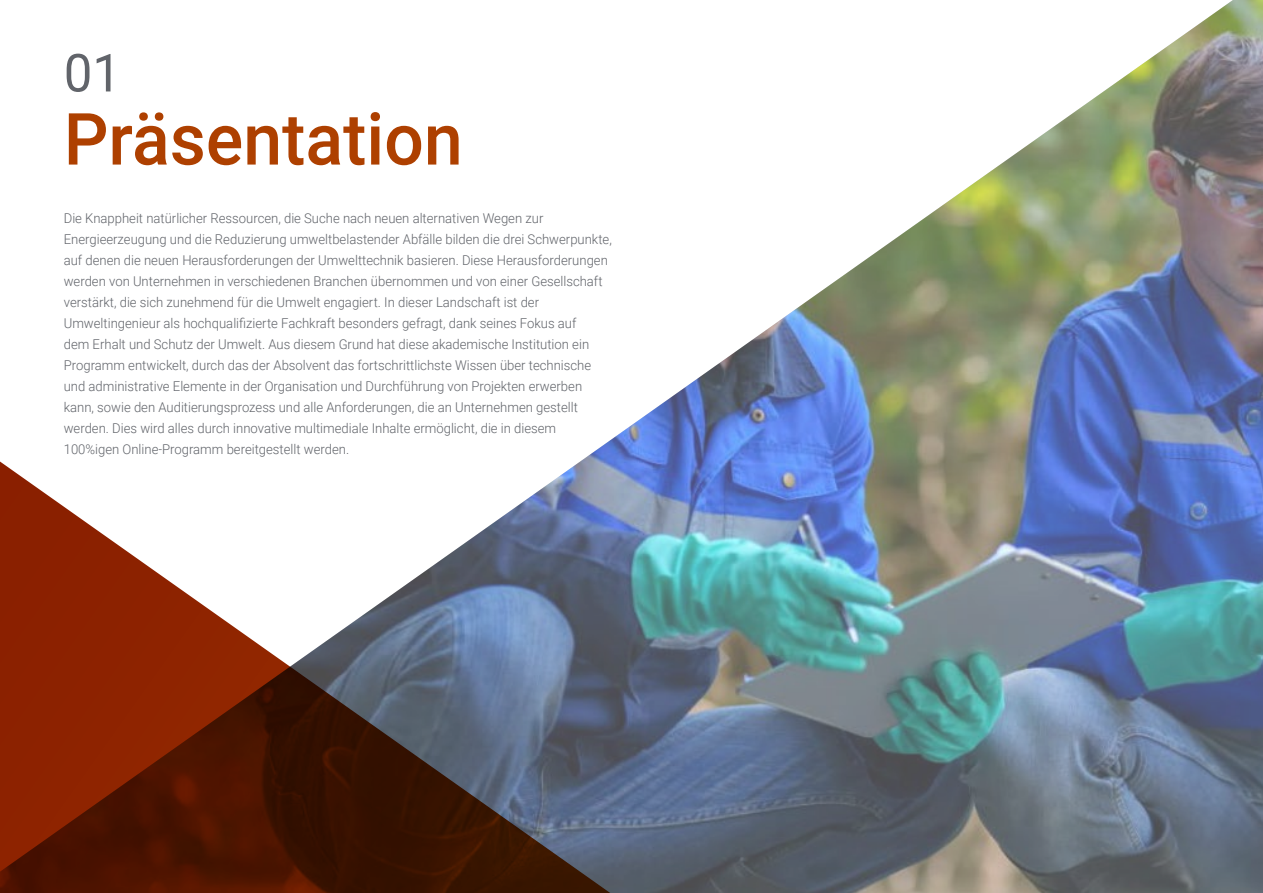
<style>
.page{position:relative;width:1263px;height:893px;background:#fff}
.page>*{position:absolute;margin:0;border:0;box-sizing:border-box;transform-origin:0 0}
.t1{font:500 72px "Roboto";color:#ae4000}
.t2{font:52.5px "Roboto";color:#61646a}
.t3{font:300 13.5px/21px "Roboto";color:#61646a}
</style>
<div class="page">
<img style="left:602px;top:0;width:661px;height:893px">
<svg style="left:0;top:446px;width:640px;height:447px"></svg>
<h2 class="t2" style="left:64px;top:36px;width:59px">01</h2>
<h1 class="t1" style="left:64px;top:89px;width:400px">Präsentation</h1>
<p class="t3" style="left:64px;top:207px;width:550px">Die Knappheit natürlicher Ressourcen, die Suche nach neuen alternativen Wegen zur Energieerzeugung und die Reduzierung umweltbelastender Abfälle bilden die drei Schwerpunkte, auf denen die neuen Herausforderungen der Umwelttechnik basieren. Diese Herausforderungen werden von Unternehmen in verschiedenen Branchen übernommen und von einer Gesellschaft verstärkt, die sich zunehmend für die Umwelt engagiert. In dieser Landschaft ist der Umweltingenieur als hochqualifizierte Fachkraft besonders gefragt, dank seines Fokus auf<br>dem Erhalt und Schutz der Umwelt. Aus diesem Grund hat diese akademische Institution ein Programm entwickelt, durch das der Absolvent das fortschrittlichste Wissen über technische und administrative Elemente in der Organisation und Durchführung von Projekten erwerben kann, sowie den Auditierungsprozess und alle Anforderungen, die an Unternehmen gestellt werden. Dies wird alles durch innovative multimediale Inhalte ermöglicht, die in diesem 100%igen Online-Programm bereitgestellt werden.</p>
</div>
